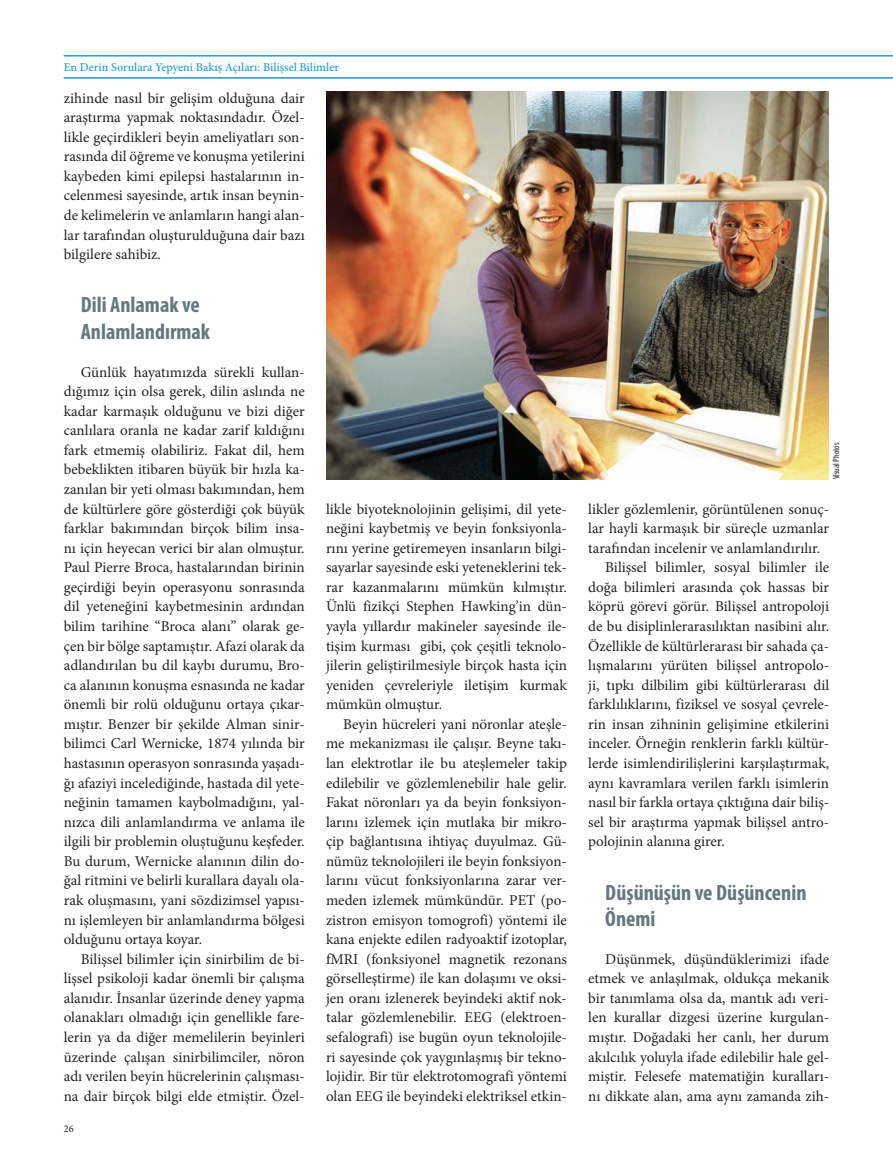
<style>
.page{position:relative;width:893px;height:1170px;background:#fff}
.page>*{position:absolute;margin:0;border:0;box-sizing:border-box;transform-origin:0 0}
.t1{font:700 condensed 22.2px/26.7px "Myriad Pro";color:#647882}
.t2{font:15px/19.5px "Minion Pro";color:#231f20;text-align:justify}
.t3{font:500 12px "Minion Pro";color:#1d99d6}
.t4{font:10.35px "Minion Pro";color:#231f20}
.t5{font:condensed 9px "Myriad Pro";color:#231f20}
</style>
<div class="page">
<hr style="left:64px;top:78px;width:829px;height:1px;background:#1d99d6">
<hr style="left:64px;top:56px;width:829px;height:1px;background:#1d99d6">
<img style="left:327px;top:91px;width:501px;height:388px">
<p class="t3" style="left:64px;top:59px;width:277px">En Derin Sorulara Yepyeni Bakış Açıları: Bilişsel Bilimler</p>
<p class="t2" style="left:64px;top:88px;width:242px">zihinde nasıl bir gelişim olduğuna dair araştırma yapmak noktasındadır. Özel&shy;likle geçirdikleri beyin ameliyatları son&shy;rasında dil öğreme ve konuşma yetilerini kaybeden kimi epilepsi hastalarının in&shy;celenmesi sayesinde, artık insan beynin&shy;de kelimelerin ve anlamların hangi alan&shy;lar tarafından oluşturulduğuna dair bazı bilgilere sahibiz.</p>
<h1 class="t1" style="left:81px;top:291px;width:131px">Dili Anlamak ve<br>Anlamlandırmak</h1>
<p class="t2" style="left:64px;top:362px;width:242px;text-indent:17px">Günlük hayatımızda sürekli kullan&shy;dığımız için olsa gerek, dilin aslında ne kadar karmaşık olduğunu ve bizi diğer canlılara oranla ne kadar zarif kıldığını fark etmemiş olabiliriz. Fakat dil, hem bebeklikten itibaren büyük bir hızla ka&shy;zanılan bir yeti olması bakımından, hem de kültürlere göre gösterdiği çok büyük farklar bakımından birçok bilim insa&shy;nı için heyecan verici bir alan olmuştur.<br>Paul Pierre Broca, hastalarından birinin geçirdiği beyin operasyonu sonrasında dil yeteneğini kaybetmesinin ardından bilim tarihine “Broca alanı” olarak ge&shy;çen bir bölge saptamıştır. Afazi olarak da adlandırılan bu dil kaybı durumu, Bro&shy;ca alanının konuşma esnasında ne kadar önemli bir rolü olduğunu ortaya çıkar&shy;mıştır. Benzer bir şekilde Alman sinir&shy;bilimci Carl Wernicke, 1874 yılında bir hastasının operasyon sonrasında yaşadı&shy;ğı afaziyi incelediğinde, hastada dil yete&shy;neğinin tamamen kaybolmadığını, yal&shy;nızca dili anlamlandırma ve anlama ile ilgili bir problemin oluştuğunu keşfeder.<br>Bu durum, Wernicke alanının dilin do&shy;ğal ritmini ve belirli kurallara dayalı ola&shy;rak oluşmasını, yani sözdizimsel yapısı&shy;nı işlemleyen bir anlamlandırma bölgesi olduğunu ortaya koyar.</p>
<p class="t2" style="left:64px;top:949px;width:242px;text-indent:17px">Bilişsel bilimler için sinirbilim de bi&shy;lişsel psikoloji kadar önemli bir çalışma alanıdır. İnsanlar üzerinde deney yapma olanakları olmadığı için genellikle fare&shy;lerin ya da diğer memelilerin beyinleri üzerinde çalışan sinirbilimciler, nöron adı verilen beyin hücrelerinin çalışması&shy;na dair birçok bilgi elde etmiştir. Özel-</p>
<p class="t2" style="left:326px;top:499px;width:242px">likle biyoteknolojinin gelişimi, dil yete&shy;neğini kaybetmiş ve beyin fonksiyonla&shy;rını yerine getiremeyen insanların bilgi&shy;sayarlar sayesinde eski yeteneklerini tek&shy;rar kazanmalarını mümkün kılmıştır.<br>Ünlü fizikçi Stephen Hawking’in dün&shy;yayla yıllardır makineler sayesinde ile&shy;tişim kurması gibi, çok çeşitli teknolo&shy;jilerin geliştirilmesiyle birçok hasta için yeniden çevreleriyle iletişim kurmak mümkün olmuştur.</p>
<p class="t2" style="left:326px;top:714px;width:242px;text-indent:17px">Beyin hücreleri yani nöronlar ateşle&shy;me mekanizması ile çalışır. Beyne takı&shy;lan elektrotlar ile bu ateşlemeler takip edilebilir ve gözlemlenebilir hale gelir.<br>Fakat nöronları ya da beyin fonksiyon&shy;larını izlemek için mutlaka bir mikro&shy;çip bağlantısına ihtiyaç duyulmaz. Gü&shy;nümüz teknolojileri ile beyin fonksiyon&shy;larını vücut fonksiyonlarına zarar ver&shy;meden izlemek mümkündür. PET (po&shy;zistron emisyon tomogrofi) yöntemi ile kana enjekte edilen radyoaktif izotoplar, fMRI (fonksiyonel magnetik rezonans görselleştirme) ile kan dolaşımı ve oksi&shy;jen oranı izlenerek beyindeki aktif nok&shy;talar gözlemlenebilir. EEG (elektroen&shy;sefalografi) ise bugün oyun teknolojile&shy;ri sayesinde çok yaygınlaşmış bir tekno&shy;lojidir. Bir tür elektrotomografi yöntemi olan EEG ile beyindeki elektriksel etkin-</p>
<p class="t4" style="left:64px;top:1121px;width:11px">26</p>
<p class="t5" style="left:831px;top:479px;width:38px;rotate:-90deg">Visual Photos</p>
<p class="t2" style="left:588px;top:499px;width:242px">likler gözlemlenir, görüntülenen sonuç-</p>
<p class="t2" style="left:588px;top:518px;width:242px">lar hayli karmaşık bir süreçle uzmanlar</p>
<p class="t2" style="left:588px;top:538px;width:234px">tarafından incelenir ve anlamlandırılır.</p>
<p class="t2" style="left:605px;top:557px;width:225px">Bilişsel bilimler, sosyal bilimler ile</p>
<p class="t2" style="left:588px;top:577px;width:242px">doğa bilimleri arasında çok hassas bir</p>
<p class="t2" style="left:588px;top:597px;width:242px">köprü görevi görür. Bilişsel antropoloji</p>
<p class="t2" style="left:588px;top:616px;width:242px">de bu disiplinlerarasılıktan nasibini alır.</p>
<p class="t2" style="left:588px;top:636px;width:242px">Özellikle de kültürlerarası bir sahada ça-</p>
<p class="t2" style="left:588px;top:655px;width:242px">lışmalarını yürüten bilişsel antropolo-</p>
<p class="t2" style="left:588px;top:675px;width:242px">ji, tıpkı dilbilim gibi kültürlerarası dil</p>
<p class="t2" style="left:588px;top:694px;width:242px">farklılıklarını, fiziksel ve sosyal çevrele-</p>
<p class="t2" style="left:588px;top:714px;width:242px">rin insan zihninin gelişimine etkilerini</p>
<p class="t2" style="left:588px;top:734px;width:242px">inceler. Örneğin renklerin farklı kültür-</p>
<p class="t2" style="left:588px;top:753px;width:242px">lerde isimlendirilişlerini karşılaştırmak,</p>
<p class="t2" style="left:588px;top:773px;width:242px">aynı kavramlara verilen farklı isimlerin</p>
<p class="t2" style="left:588px;top:792px;width:242px">nasıl bir farkla ortaya çıktığına dair biliş-</p>
<p class="t2" style="left:588px;top:812px;width:242px">sel bir araştırma yapmak bilişsel antro-</p>
<p class="t2" style="left:588px;top:831px;width:138px">polojinin alanına girer.</p>
<h1 class="t1" style="left:605px;top:878px;width:203px">Düşünüşün ve Düşüncenin<br>Önemi</h1>
<p class="t2" style="left:588px;top:949px;width:242px;text-indent:17px">Düşünmek, düşündüklerimizi ifade etmek ve anlaşılmak, oldukça mekanik bir tanımlama olsa da, mantık adı veri&shy;len kurallar dizgesi üzerine kurgulan&shy;mıştır. Doğadaki her canlı, her durum akılcılık yoluyla ifade edilebilir hale gel&shy;miştir. Felesefe matematiğin kuralları&shy;nı dikkate alan, ama aynı zamanda zih-</p>
</div>
